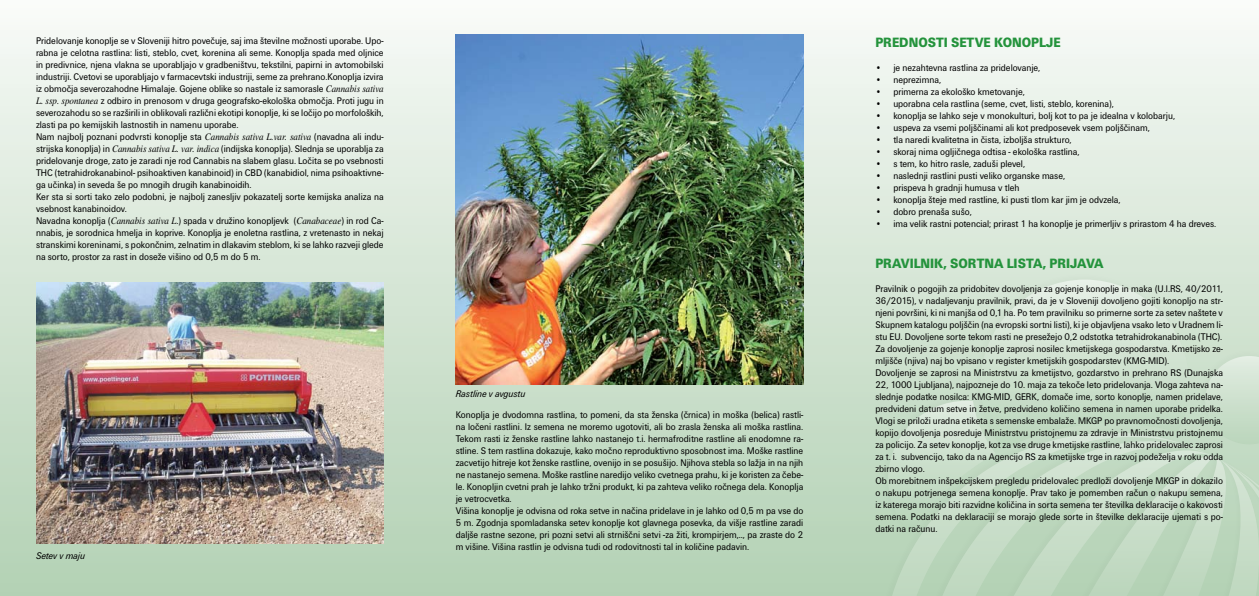
<style>
.page{position:relative;width:1259px;height:596px;background:#fff}
.page>*{position:absolute;margin:0;border:0;box-sizing:border-box;transform-origin:0 0}
.t1{font:14px "Unitus TEE Blac";color:#24933c;scale:.9 1}
.t2{font:10px/12px "Unitus TEE";color:#000;scale:.9 1}
.t3{font:italic 10px "Unitus TEE";color:#000;scale:.9 1}
.s1{font-family:"Nimbus Rom No 9 LEE";font-style:italic}
</style>
<div class="page">
<div style="left:0;top:0;width:1259px;height:595px;background:linear-gradient(to bottom,#f7faf7,#b2d0b2)"></div>
<div style="left:879px;top:270px;width:380px;height:325px;background:#d2e3d1"></div>
<svg style="left:980px;top:280px;width:188px;height:122px"></svg>
<svg style="left:1081px;top:356px;width:178px;height:46px"></svg>
<svg style="left:888px;top:402px;width:371px;height:193px"></svg>
<img style="left:36px;top:282px;width:348px;height:260px">
<img style="left:456px;top:34px;width:347px;height:350px">
<p class="t2" style="left:36px;top:34px;width:388px">Pridelovanje konoplje se v Sloveniji hitro povečuje, saj ima številne možnosti uporabe. Upo&shy;rabna je celotna rastlina: listi, steblo, cvet, korenina ali seme. Konoplja spada med oljnice in predivnice, njena vlakna se uporabljajo v gradbeništvu, tekstilni, papirni in avtomobilski industriji. Cvetovi se uporabljajo v farmacevtski industriji, seme za prehrano.Konoplja izvira iz območja severozahodne Himalaje. Gojene oblike so nastale iz samorasle <span class="s1">Cannabis sativa L. ssp. spontanea</span> z odbiro in prenosom v druga geografsko-ekološka območja. Proti jugu in severozahodu so se razširili in oblikovali različni ekotipi konoplje, ki se ločijo po morfoloških, zlasti pa po kemijskih lastnostih in namenu uporabe.<br>Nam najbolj poznani podvrsti konoplje sta <span class="s1">Cannabis sativa L.var. sativa</span> (navadna ali indu&shy;strijska konoplja) in <span class="s1">Cannabis sativa L. var. indica</span> (indijska konoplja). Slednja se uporablja za pridelovanje droge, zato je zaradi nje rod Cannabis na slabem glasu. Ločita se po vsebnosti THC (tetrahidrokanabinol- psihoaktiven kanabinoid) in CBD (kanabidiol, nima psihoaktivne&shy;ga učinka) in seveda še po mnogih drugih kanabinoidih.<br>Ker sta si sorti tako zelo podobni, je najbolj zanesljiv pokazatelj sorte kemijska analiza na vsebnost kanabinoidov.<br>Navadna konoplja (<span class="s1">Cannabis sativa L</span>.) spada v družino konopljevk (<span class="s1">Canabaceae</span>) in rod Ca&shy;nnabis, je sorodnica hmelja in koprive. Konoplja je enoletna rastlina, z vretenasto in nekaj stranskimi koreninami, s pokončnim, zelnatim in dlakavim steblom, ki se lahko razveji glede na sorto, prostor za rast in doseže višino od 0,5 m do 5 m.</p>
<p class="t3" style="left:36px;top:549px;width:56px">Setev v maju</p>
<p class="t3" style="left:456px;top:388px;width:79px">Rastline v avgustu</p>
<p class="t2" style="left:456px;top:408px;width:388px">Konoplja je dvodomna rastlina, to pomeni, da sta ženska (črnica) in moška (belica) rastli&shy;na ločeni rastlini. Iz semena ne moremo ugotoviti, ali bo zrasla ženska ali moška rastlina.<br>Tekom rasti iz ženske rastline lahko nastanejo t.i. hermafroditne rastline ali enodomne ra&shy;stline. S tem rastlina dokazuje, kako močno reproduktivno sposobnost ima. Moške rastline zacvetijo hitreje kot ženske rastline, ovenijo in se posušijo. Njihova stebla so lažja in na njih ne nastanejo semena. Moške rastline naredijo veliko cvetnega prahu, ki je koristen za čebe&shy;le. Konopljin cvetni prah je lahko tržni produkt, ki pa zahteva veliko ročnega dela. Konoplja je vetrocvetka.<br>Višina konoplje je odvisna od roka setve in načina pridelave in je lahko od 0,5 m pa vse do 5 m. Zgodnja spomladanska setev konoplje kot glavnega posevka, da višje rastline zaradi daljše rastne sezone, pri pozni setvi ali strniščni setvi -za žiti, krompirjem,.., pa zraste do 2 m višine. Višina rastlin je odvisna tudi od rodovitnosti tal in količine padavin.</p>
<h1 class="t1" style="left:875px;top:34px;width:207px">PREDNOSTI SETVE KONOPLJE</h1>
<p class="t2" style="left:875px;top:61px;width:185px">• je nezahtevna rastlina za pridelovanje,</p>
<p class="t2" style="left:875px;top:73px;width:75px">• neprezimna,</p>
<p class="t2" style="left:875px;top:85px;width:168px">• primerna za ekološko kmetovanje,</p>
<p class="t2" style="left:875px;top:97px;width:266px">• uporabna cela rastlina (seme, cvet, listi, steblo, korenina),</p>
<p class="t2" style="left:875px;top:109px;width:334px">• konoplja se lahko seje v monokulturi, bolj kot to pa je idealna v kolobarju,</p>
<p class="t2" style="left:875px;top:121px;width:306px">• uspeva za vsemi poljščinami ali kot predposevek vsem poljščinam,</p>
<p class="t2" style="left:875px;top:133px;width:220px">• tla naredi kvalitetna in čista, izboljša strukturo,</p>
<p class="t2" style="left:875px;top:145px;width:228px">• skoraj nima ogljičnega odtisa - ekološka rastlina,</p>
<p class="t2" style="left:875px;top:157px;width:168px">• s tem, ko hitro rasle, zaduši plevel,</p>
<p class="t2" style="left:875px;top:169px;width:212px">• naslednji rastlini pusti veliko organske mase,</p>
<p class="t2" style="left:875px;top:181px;width:162px">• prispeva h gradnji humusa v tleh</p>
<p class="t2" style="left:875px;top:193px;width:274px">• konoplja šteje med rastline, ki pusti tlom kar jim je odvzela,</p>
<p class="t2" style="left:875px;top:205px;width:109px">• dobro prenaša sušo,</p>
<p class="t2" style="left:875px;top:217px;width:380px">• ima velik rastni potencial; prirast 1 ha konoplje je primerljiv s prirastom 4 ha dreves.</p>
<h1 class="t1" style="left:875px;top:255px;width:255px">PRAVILNIK, SORTNA LISTA, PRIJAVA</h1>
<p class="t2" style="left:875px;top:282px;width:388px">Pravilnik o pogojih za pridobitev dovoljenja za gojenje konoplje in maka (U.l.RS, 40/2011, 36/2015), v nadaljevanju pravilnik, pravi, da je v Sloveniji dovoljeno gojiti konopljo na str&shy;njeni površini, ki ni manjša od 0,1 ha. Po tem pravilniku so primerne sorte za setev naštete v Skupnem katalogu poljščin (na evropski sortni listi), ki je objavljena vsako leto v Uradnem li&shy;stu EU. Dovoljene sorte tekom rasti ne presežejo 0,2 odstotka tetrahidrokanabinola (THC).<br>Za dovoljenje za gojenje konoplje zaprosi nosilec kmetijskega gospodarstva. Kmetijsko ze&shy;mljišče (njiva) naj bo vpisano v register kmetijskih gospodarstev (KMG-MID).<br>Dovoljenje se zaprosi na Ministrstvu za kmetijstvo, gozdarstvo in prehrano RS (Dunajska 22, 1000 Ljubljana), najpozneje do 10. maja za tekoče leto pridelovanja. Vloga zahteva na&shy;slednje podatke nosilca: KMG-MID, GERK, domače ime, sorto konoplje, namen pridelave, predvideni datum setve in žetve, predvideno količino semena in namen uporabe pridelka.<br>Vlogi se priloži uradna etiketa s semenske embalaže. MKGP po pravnomočnosti dovoljenja, kopijo dovoljenja posreduje Ministrstvu pristojnemu za zdravje in Ministrstvu pristojnemu za policijo. Za setev konoplje, kot za vse druge kmetijske rastline, lahko pridelovalec zaprosi za t. i. subvencijo, tako da na Agencijo RS za kmetijske trge in razvoj podeželja v roku odda zbirno vlogo.<br>Ob morebitnem inšpekcijskem pregledu pridelovalec predloži dovoljenje MKGP in dokazilo o nakupu potrjenega semena konoplje. Prav tako je pomemben račun o nakupu semena, iz katerega morajo biti razvidne količina in sorta semena ter številka deklaracije o kakovosti semena. Podatki na deklaraciji se morajo glede sorte in številke deklaracije ujemati s po&shy;datki na računu.</p>
</div>
